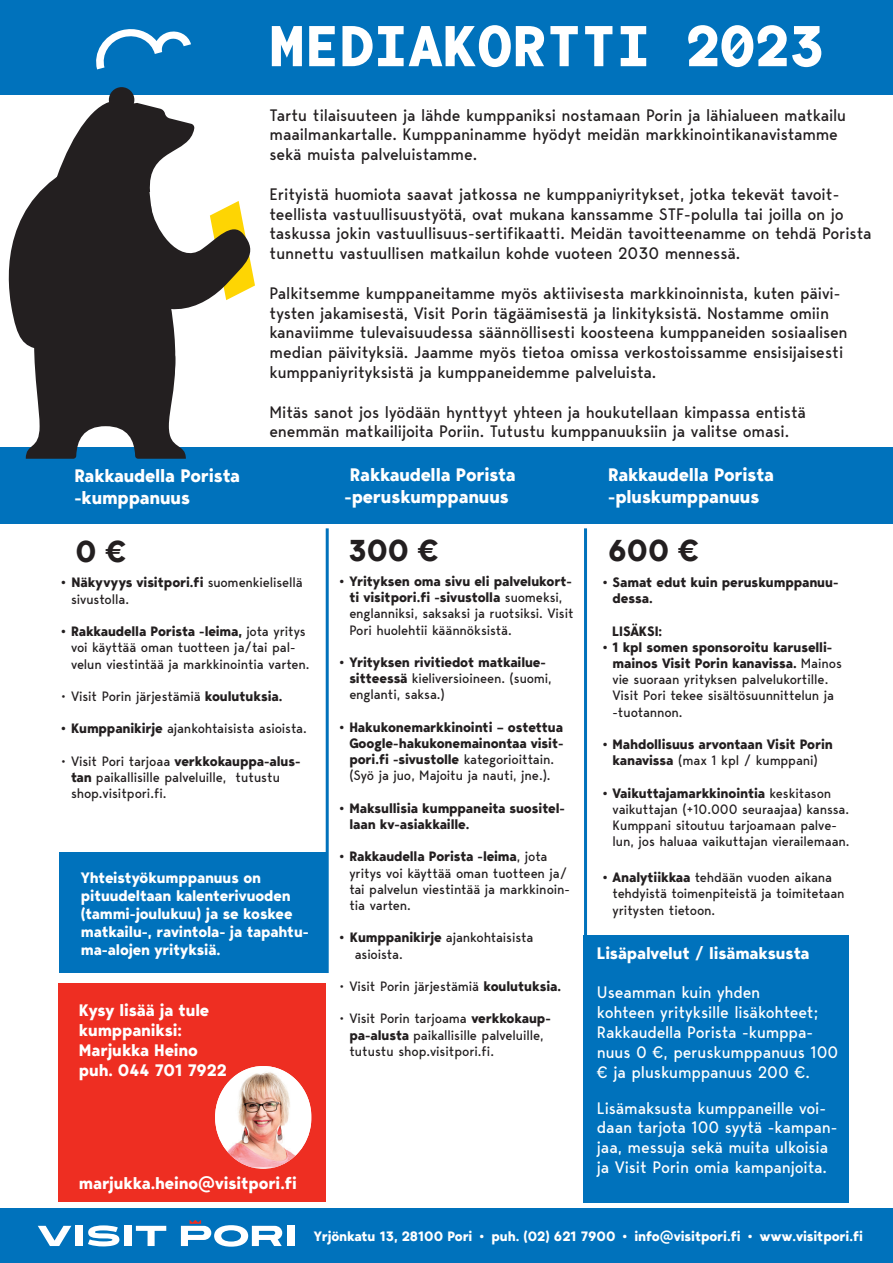
<style>
.page{position:relative;width:893px;height:1263px;background:#fff}
.page>*{position:absolute;margin:0;border:0;box-sizing:border-box;transform-origin:0 0}
.t1{font:700 57px "Bergen Mono";color:#fff}
.t2{font:700 30px "Bergen Text";color:#231f20}
.t3{font:700 18px/21.6px "Bergen Text";letter-spacing:-.01em;color:#fff}
.t4{font:16.5px/19.8px "Bergen Text";letter-spacing:-.01em;color:#231f20}
.t5{font:16.5px/19.8px "Bergen Text";letter-spacing:-.01em;color:#fff}
.t6{font:700 16.5px/19.8px "Bergen Text";letter-spacing:-.01em;color:#fff}
.t7{font:700 15px/18px "Bergen Text";letter-spacing:-.01em;color:#fff}
.t8{font:13.5px/16.2px "Bergen Text";letter-spacing:-.01em;color:#231f20}
.t9{font:700 13.5px/16.2px "Bergen Text";letter-spacing:-.01em;color:#231f20}
.t10{font:700 13.5px "Bergen Text";letter-spacing:-.01em;color:#fff}
.s1{font-weight:700}
.s2{font-weight:400}
</style>
<div class="page">
<div style="left:583px;top:935px;width:266px;height:267px;background:#0072bc"></div>
<div style="left:323px;top:448px;width:274px;height:76px;background:#0072bc"></div>
<div style="left:0;top:448px;width:327px;height:76px;background:#0072bc"></div>
<div style="left:0;top:0;width:893px;height:95px;background:#0072bc"></div>
<div style="left:0;top:1209px;width:893px;height:54px;background:#0072bc"></div>
<div style="left:287px;top:1226px;width:8px;height:20px;background:#fff"></div>
<svg style="left:181px;top:1220px;width:101px;height:27px"></svg>
<div style="left:75px;top:1226px;width:8px;height:20px;background:#fff"></div>
<div style="left:125px;top:1226px;width:7px;height:20px;background:#fff"></div>
<svg style="left:136px;top:1226px;width:30px;height:20px"></svg>
<svg style="left:38px;top:1226px;width:33px;height:20px"></svg>
<svg style="left:88px;top:1225px;width:32px;height:21px"></svg>
<div style="left:58px;top:983px;width:267px;height:218px;background:#ee2e22"></div>
<img style="left:215px;top:1066px;width:96px;height:101px">
<div style="left:59px;top:853px;width:268px;height:120px;background:#0072bc"></div>
<svg style="left:3px;top:103px;width:257px;height:356px"></svg>
<div style="left:585px;top:448px;width:308px;height:76px;background:#0072bc"></div>
<div style="left:109px;top:87px;width:25px;height:26px;background:#231f20;border-radius:50%"></div>
<hr style="left:326px;top:528px;width:3px;height:445px;background:#0072bc">
<hr style="left:584px;top:528px;width:3px;height:455px;background:#0072bc">
<svg style="left:96px;top:29px;width:95px;height:40px"></svg>
<h1 class="t1" style="left:270px;top:6px;width:556px">MEDIAKORTTI 2023</h1>
<p class="t4" style="left:270px;top:105px;width:578px">Tartu tilaisuuteen ja lähde kumppaniksi nostamaan Porin ja lähialueen matkailu maailmankartalle. Kumppaninamme hyödyt meidän markkinointikanavistamme sekä muista palveluistamme.</p>
<p class="t4" style="left:270px;top:184px;width:603px">Erityistä huomiota saavat jatkossa ne kumppaniyritykset, jotka tekevät tavoit&shy;teellista vastuullisuustyötä, ovat mukana kanssamme STF-polulla tai joilla on jo taskussa jokin vastuullisuus-sertifikaatti. Meidän tavoitteenamme on tehdä Porista tunnettu vastuullisen matkailun kohde vuoteen 2030 mennessä.</p>
<p class="t4" style="left:270px;top:283px;width:580px">Palkitsemme kumppaneitamme myös aktiivisesta markkinoinnista, kuten päivi&shy;tysten jakamisestä, Visit Porin tägäämisestä ja linkityksistä. Nostamme omiin kanaviimme tulevaisuudessa säännöllisesti koosteena kumppaneiden sosiaalisen median päivityksiä. Jaamme myös tietoa omissa verkostoissamme ensisijaisesti kumppaniyrityksistä ja kumppaneidemme palveluista.</p>
<p class="t4" style="left:270px;top:402px;width:538px">Mitäs sanot jos lyödään hynttyyt yhteen ja houkutellaan kimpassa entistä enemmän matkailijoita Poriin. Tutustu kumppanuuksiin ja valitse omasi.</p>
<h3 class="t3" style="left:74px;top:465px;width:167px">Rakkaudella Porista -kumppanuus</h3>
<h3 class="t3" style="left:608px;top:463px;width:167px">Rakkaudella Porista -pluskumppanuus</h3>
<h3 class="t3" style="left:344px;top:463px;width:173px;text-align:center">Rakkaudella Porista -peruskumppanuus</h3>
<h2 class="t2" style="left:75px;top:530px;width:52px">0 €</h2>
<h2 class="t2" style="left:348px;top:530px;width:92px">300 €</h2>
<h2 class="t2" style="left:608px;top:530px;width:92px">600 €</h2>
<p class="t8" style="left:71px;top:574px;width:233px;text-indent:-13px"><span class="s1">•</span> <span class="s1">Näkyvyys visitpori.fi</span> suomenkielisellä sivustolla.</p>
<p class="t8" style="left:71px;top:623px;width:240px;text-indent:-13px"><span class="s1">• Rakkaudella Porista -leima,</span> jota yritys voi käyttää oman tuotteen ja/tai pal&shy;velun viestintää ja markkinointia varten.</p>
<p class="t8" style="left:58px;top:688px;width:226px">• Visit Porin järjestämiä <span class="s1">koulutuksia.</span></p>
<p class="t8" style="left:58px;top:720px;width:250px"><span class="s1">• Kumppanikirje</span> ajankohtaisista asioista.</p>
<p class="t8" style="left:71px;top:753px;width:231px;text-indent:-13px">• Visit Pori tarjoaa <span class="s1">verkkokauppa-alus&shy;tan</span> paikallisille palveluille, tutustu shop.visitpori.fi.</p>
<p class="t7" style="left:81px;top:868px;width:230px">Yhteistyökumppanuus on pituudeltaan kalenterivuoden (tammi-joulukuu) ja se koskee matkailu-, ravintola- ja tapahtu&shy;ma-alojen yrityksiä.</p>
<p class="t6" style="left:79px;top:1000px;width:150px">Kysy lisää ja tule kumppaniksi:<br>Marjukka Heino puh. 044 701 7922</p>
<p class="t6" style="left:79px;top:1173px;width:220px">marjukka.heino@visitpori.fi</p>
<p class="t8" style="left:349px;top:573px;width:226px;text-indent:-13px"><span class="s1">• Yrityksen oma sivu eli palvelukort&shy;ti visitpori.fi -sivustolla</span> suomeksi, englanniksi, saksaksi ja ruotsiksi. Visit Pori huolehtii käännöksistä.</p>
<p class="t8" style="left:349px;top:654px;width:204px;text-indent:-13px"><span class="s1">• Yrityksen rivitiedot matkailue&shy;sitteessä</span> kieliversioineen. (suomi, englanti, saksa.)</p>
<p class="t9" style="left:349px;top:719px;width:216px;text-indent:-13px">• Hakukonemarkkinointi – ostettua Google-hakukonemainontaa visit&shy;pori.fi -sivustolle <span class="s2">kategorioittain. (Syö ja juo, Majoitu ja nauti, jne.).</span></p>
<p class="t9" style="left:349px;top:800px;width:217px;text-indent:-13px">• Maksullisia kumppaneita suositel&shy;laan kv-asiakkaille.</p>
<p class="t8" style="left:349px;top:848px;width:222px;text-indent:-13px"><span class="s1">• Rakkaudella Porista -leima</span>, jota yritys voi käyttää oman tuotteen ja/ tai palvelun viestintää ja markkinoin&shy;tia varten.</p>
<p class="t8" style="left:355px;top:929px;width:180px;text-indent:-18px"><span class="s1">• Kumppanikirje</span> ajankohtaisista asioista.</p>
<p class="t8" style="left:337px;top:978px;width:226px">• Visit Porin järjestämiä <span class="s1">koulutuksia.</span></p>
<p class="t8" style="left:349px;top:1010px;width:203px;text-indent:-13px">• Visit Porin tarjoama <span class="s1">verkkokaup&shy;pa-alusta</span> paikallisille palveluille, tutustu shop.visitpori.fi.</p>
<p class="t9" style="left:612px;top:574px;width:227px;text-indent:-13px">• Samat edut kuin peruskumppanuu&shy;dessa.</p>
<p class="t9" style="left:612px;top:622px;width:52px">LISÄKSI:</p>
<p class="t8" style="left:612px;top:639px;width:231px;text-indent:-13px"><span class="s1">• 1 kpl somen sponsoroitu karuselli&shy;mainos Visit Porin kanavissa.</span> Mainos vie suoraan yrityksen palvelukortille.<br>Visit Pori tekee sisältösuunnittelun ja -tuotannon.</p>
<p class="t9" style="left:600px;top:736px;width:234px;text-align:center">• Mahdollisuus arvontaan Visit Porin kanavissa <span class="s2">(max 1 kpl / kumppani)</span></p>
<p class="t8" style="left:612px;top:784px;width:238px;text-indent:-13px"><span class="s1">• Vaikuttajamarkkinointia</span> keskitason vaikuttajan (+10.000 seuraajaa) kanssa.<br>Kumppani sitoutuu tarjoamaan palve&shy;lun, jos haluaa vaikuttajan vierailemaan.</p>
<p class="t8" style="left:612px;top:869px;width:234px;text-indent:-13px"><span class="s1">• Analytiikkaa</span> tehdään vuoden aikana tehdyistä toimenpiteistä ja toimitetaan yritysten tietoon.</p>
<p class="t6" style="left:597px;top:943px;width:214px">Lisäpalvelut / lisämaksusta</p>
<p class="t5" style="left:597px;top:982px;width:243px">Useamman kuin yhden<br>kohteen yrityksille lisäkohteet;<br>Rakkaudella Porista -kumppa&shy;nuus 0 €, peruskumppanuus 100 € ja pluskumppanuus 200 €.</p>
<p class="t5" style="left:597px;top:1098px;width:242px">Lisämaksusta kumppaneille voi&shy;daan tarjota 100 syytä -kampan&shy;jaa, messuja sekä muita ulkoisia ja Visit Porin omia kampanjoita.</p>
<p class="t10" style="left:314px;top:1226px;width:550px">Yrjönkatu 13, 28100 Pori • puh. (02) 621 7900 • info@visitpori.fi • www.visitpori.fi</p>
</div>
